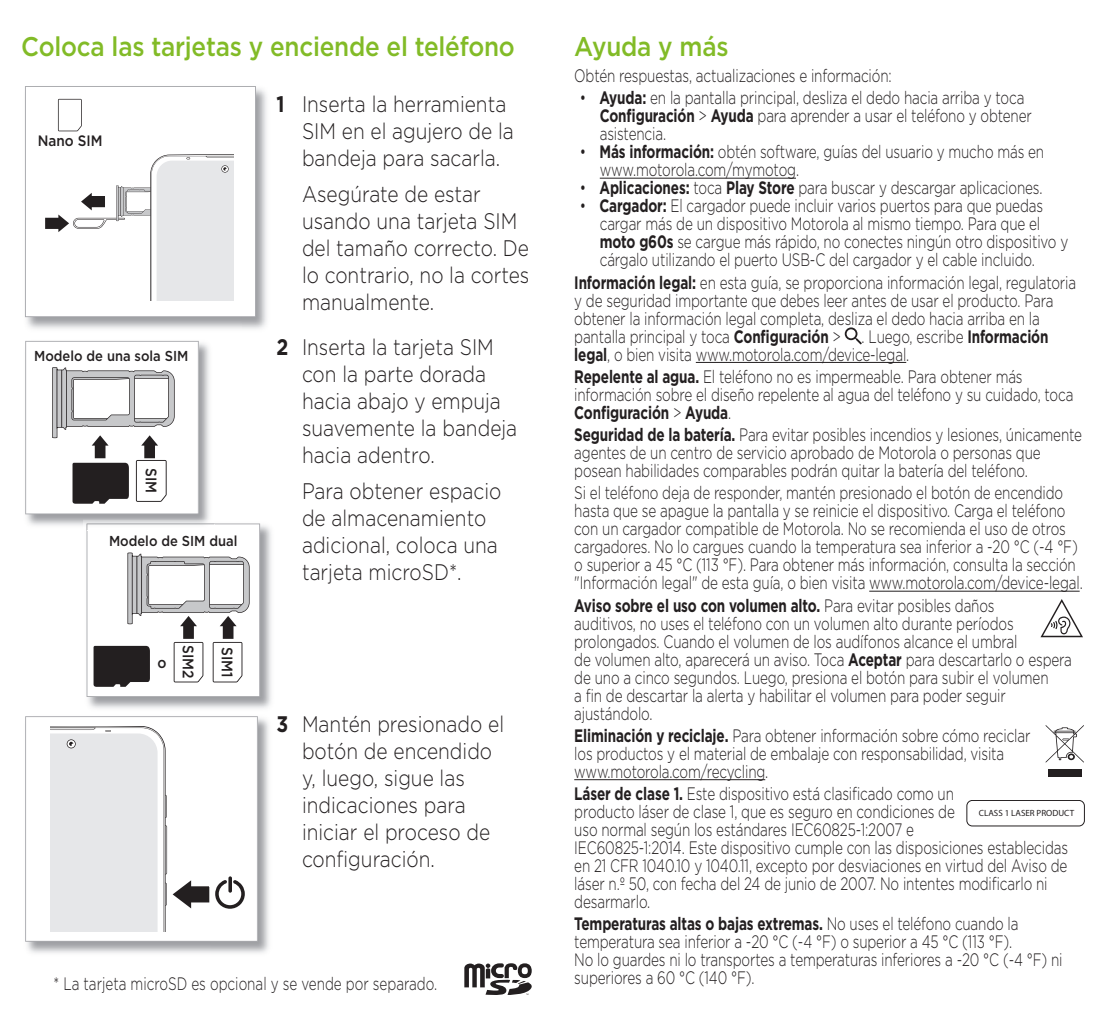
<style>
.page{position:relative;width:1106px;height:1029px;background:#fff}
.page>*{position:absolute;margin:0;border:0;box-sizing:border-box;transform-origin:0 0}
.Heading_1{font:500 27px "Gotham";letter-spacing:-.01em;color:#82bb27;scale:.9 1}
.Number__cont{font:300 22.5px/27px "Gotham";color:#231f20;scale:.85 1}
.Run-in_Heading__Boil{font:300 18px/18px "Gotham";letter-spacing:-.01em;color:#231f20;scale:.75 1}
.Body__Boilerplate{font:300 18px/18px "Gotham";letter-spacing:-.01em;color:#231f20;scale:.75 1}
.t1{font:500 15.3px "Gotham";color:#231f20;scale:.9 1}
.t2{font:500 15px "Gotham";color:#231f20;scale:.9 1}
.t3{font:500 14.4px "Gotham";color:#231f20;scale:.9 1}
.t4{font:9px "Myriad Pro";color:#231f20}
.s1{font-weight:700}
</style>
<div class="page">
<hr style="left:600px;top:178px;width:196px;height:1px;background:#231f20">
<hr style="left:696px;top:362px;width:210px;height:1px;background:#231f20">
<hr style="left:869px;top:591px;width:210px;height:1px;background:#231f20">
<hr style="left:574px;top:779px;width:191px;height:1px;background:#231f20">
<svg style="left:844px;top:327px;width:17px;height:17px"></svg>
<svg style="left:1040px;top:599px;width:43px;height:38px"></svg>
<svg style="left:1045px;top:725px;width:39px;height:37px"></svg>
<div style="left:1048px;top:769px;width:33px;height:7px;background:#231f20"></div>
<div style="left:966px;top:800px;width:118px;height:26px;border:1px solid #231f20;border-radius:5px"></div>
<img style="left:25px;top:88px;width:242px;height:241px">
<svg style="left:25px;top:86px;width:231px;height:231px"></svg>
<svg style="left:45px;top:154px;width:189px;height:146px"></svg>
<svg style="left:58px;top:99px;width:24px;height:32px"></svg>
<img style="left:86px;top:524px;width:185px;height:185px">
<img style="left:25px;top:340px;width:185px;height:186px">
<img style="left:83px;top:520px;width:127px;height:6px">
<svg style="left:25px;top:341px;width:174px;height:173px"></svg>
<svg style="left:87px;top:523px;width:173px;height:174px"></svg>
<img style="left:27px;top:718px;width:242px;height:235px">
<svg style="left:25px;top:716px;width:233px;height:226px"></svg>
<svg style="left:50px;top:726px;width:195px;height:205px"></svg>
<svg style="left:464px;top:963px;width:67px;height:32px"></svg>
<p class="Heading_1" style="left:21px;top:28px;width:550px">Coloca las tarjetas y enciende el teléfono</p>
<p class="t2" style="left:38px;top:131px;width:73px">Nano SIM</p>
<p class="t3" style="left:34px;top:347px;width:173px">Modelo de una sola SIM</p>
<p class="t1" style="left:161px;top:468px;width:29px;rotate:90deg">SIM</p>
<p class="t3" style="left:109px;top:531px;width:144px">Modelo de SIM dual</p>
<p class="t1" style="left:158px;top:653px;width:12px">o</p>
<p class="t1" style="left:198px;top:645px;width:39px;rotate:90deg">SIM2</p>
<p class="t1" style="left:237px;top:647px;width:35px;rotate:90deg">SIM1</p>
<p class="Number__cont" style="left:302px;top:89px;width:251px;text-indent:-26px"><span class="s1">1</span> Inserta la herramienta<br>SIM en el agujero de la bandeja para sacarla.</p>
<p class="Number__cont" style="left:302px;top:179px;width:269px">Asegúrate de estar usando una tarjeta SIM del tamaño correcto. De lo contrario, no la cortes manualmente.</p>
<p class="Number__cont" style="left:302px;top:333px;width:255px;text-indent:-26px"><span class="s1">2</span> Inserta la tarjeta SIM con la parte dorada hacia abajo y empuja suavemente la bandeja hacia adentro.</p>
<p class="Number__cont" style="left:302px;top:477px;width:236px">Para obtener espacio de almacenamiento adicional, coloca una tarjeta microSD*.</p>
<p class="Number__cont" style="left:302px;top:710px;width:239px;text-indent:-26px"><span class="s1">3</span> Mantén presionado el botón de encendido y, luego, sigue las indicaciones para iniciar el proceso de configuración.</p>
<p class="Body__Boilerplate" style="left:54px;top:974px;width:513px">* La tarjeta microSD es opcional y se vende por separado.</p>
<p class="Heading_1" style="left:574px;top:28px;width:173px">Ayuda y más</p>
<p class="Body__Boilerplate" style="left:574px;top:66px;width:425px">Obtén respuestas, actualizaciones e información:</p>
<p class="Body__Boilerplate" style="left:600px;top:89px;width:577px;text-indent:-20px">• <span class="s1">Ayuda:</span> en la pantalla principal, desliza el dedo hacia arriba y toca<br><span class="s1">Configuración</span> &gt; <span class="s1">Ayuda</span> para aprender a usar el teléfono y obtener asistencia.</p>
<p class="Body__Boilerplate" style="left:600px;top:143px;width:594px;text-indent:-20px">• <span class="s1">Más información:</span> obtén software, guías del usuario y mucho más en www.motorola.com/mymotog.</p>
<p class="Body__Boilerplate" style="left:580px;top:179px;width:618px">• <span class="s1">Aplicaciones:</span> toca <span class="s1">Play Store</span> para buscar y descargar aplicaciones.</p>
<p class="Body__Boilerplate" style="left:600px;top:197px;width:626px;text-indent:-20px">• <span class="s1">Cargador:</span> El cargador puede incluir varios puertos para que puedas cargar más de un dispositivo Motorola al mismo tiempo. Para que el <span class="s1">moto g60s</span> se cargue más rápido, no conectes ningún otro dispositivo y cárgalo utilizando el puerto USB-C del cargador y el cable incluido.</p>
<p class="Run-in_Heading__Boil" style="left:574px;top:273px;width:670px"><span class="s1">Información legal:</span> en esta guía, se proporciona información legal, regulatoria y de seguridad importante que debes leer antes de usar el producto. Para obtener la información legal completa, desliza el dedo hacia arriba en la pantalla principal y toca <span class="s1">Configuración</span> &gt; . Luego, escribe <span class="s1">Información legal</span>, o bien visita www.motorola.com/device-legal.</p>
<p class="Run-in_Heading__Boil" style="left:574px;top:367px;width:667px"><span class="s1">Repelente al agua.</span> El teléfono no es impermeable. Para obtener más información sobre el diseño repelente al agua del teléfono y su cuidado, toca<br><span class="s1">Configuración</span> &gt; <span class="s1">Ayuda</span>.</p>
<p class="Run-in_Heading__Boil" style="left:574px;top:425px;width:678px"><span class="s1">Seguridad de la batería.</span> Para evitar posibles incendios y lesiones, únicamente agentes de un centro de servicio aprobado de Motorola o personas que posean habilidades comparables podrán quitar la batería del teléfono.</p>
<p class="Body__Boilerplate" style="left:574px;top:484px;width:679px">Si el teléfono deja de responder, mantén presionado el botón de encendido hasta que se apague la pantalla y se reinicie el dispositivo. Carga el teléfono con un cargador compatible de Motorola. No se recomienda el uso de otros cargadores. No lo cargues cuando la temperatura sea inferior a -20 °C (-4 °F) o superior a 45 °C (113 °F). Para obtener más información, consulta la sección "Información legal" de esta guía, o bien visita www.motorola.com/device-legal.</p>
<p class="Run-in_Heading__Boil" style="left:574px;top:596px;width:665px"><span class="s1">Aviso sobre el uso con volumen alto.</span> Para evitar posibles daños<br>auditivos, no uses el teléfono con un volumen alto durante períodos prolongados. Cuando el volumen de los audífonos alcance el umbral<br>de volumen alto, aparecerá un aviso. Toca <span class="s1">Aceptar</span> para descartarlo o espera de uno a cinco segundos. Luego, presiona el botón para subir el volumen<br>a fin de descartar la alerta y habilitar el volumen para poder seguir ajustándolo.</p>
<p class="Run-in_Heading__Boil" style="left:574px;top:726px;width:610px"><span class="s1">Eliminación y reciclaje.</span> Para obtener información sobre cómo reciclar los productos y el material de embalaje con responsabilidad, visita www.motorola.com/recycling.</p>
<p class="Run-in_Heading__Boil" style="left:574px;top:784px;width:660px"><span class="s1">Láser de clase 1.</span> Este dispositivo está clasificado como un<br>producto láser de clase 1, que es seguro en condiciones de<br>uso normal según los estándares IEC60825-1:2007 e<br>IEC60825-1:2014. Este dispositivo cumple con las disposiciones establecidas en 21 CFR 1040.10 y 1040.11, excepto por desviaciones en virtud del Aviso de láser n.º 50, con fecha del 24 de junio de 2007. No intentes modificarlo ni desarmarlo.</p>
<p class="Run-in_Heading__Boil" style="left:574px;top:915px;width:652px"><span class="s1">Temperaturas altas o bajas extremas.</span> No uses el teléfono cuando la temperatura sea inferior a -20 °C (-4 °F) o superior a 45 °C (113 °F).<br>No lo guardes ni lo transportes a temperaturas inferiores a -20 °C (-4 °F) ni superiores a 60 °C (140 °F).</p>
<p class="t4" style="left:979px;top:807px;width:97px">CLASS 1 LASER PRODUCT</p>
</div>
